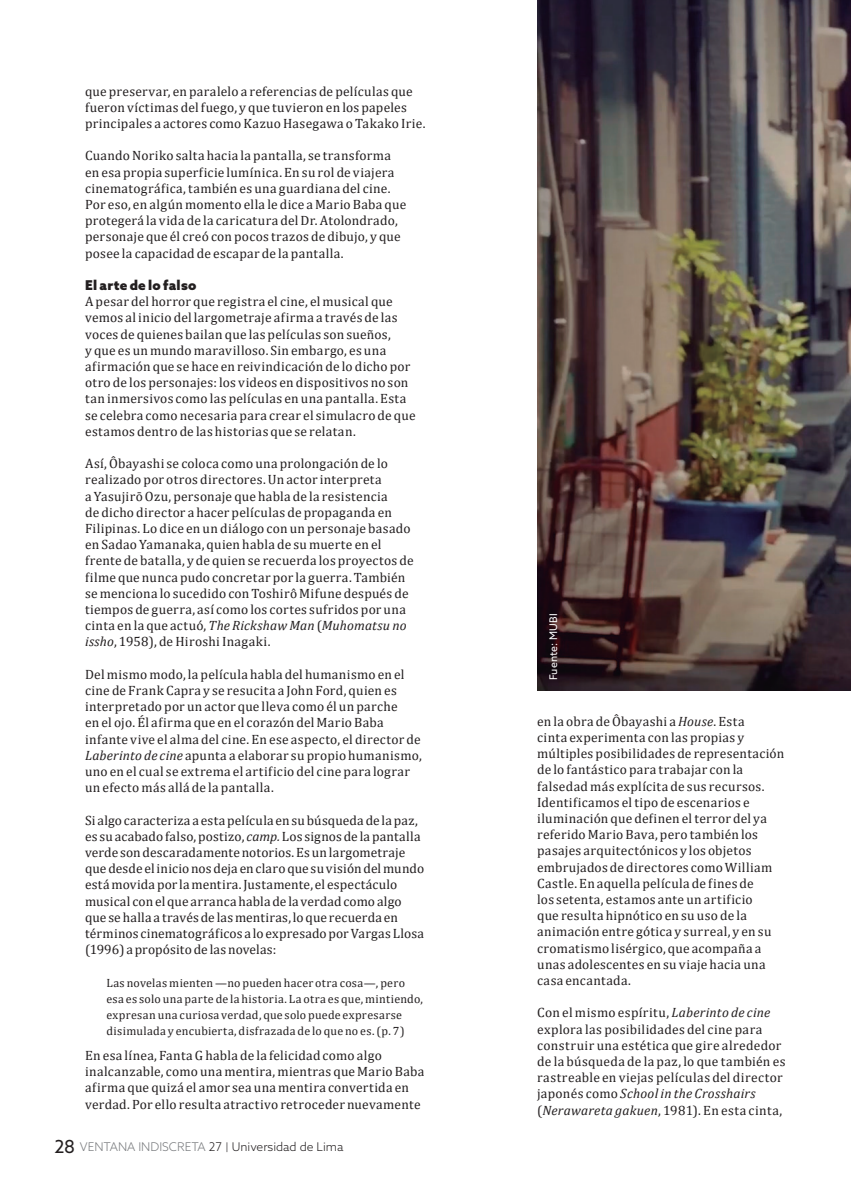
<style>
.page{position:relative;width:851px;height:1191px;background:#fff}
.page>*{position:absolute;margin:0;border:0;box-sizing:border-box;transform-origin:0 0}
._0_CUERPO_DE_TXT_nue{font:13.5px/16.2px "Cambria";letter-spacing:.02em;color:#231f20}
.intertitulo_nueva_ve{font:900 13.5px "Azo Sans";letter-spacing:.02em;color:#231f20}
.citas{font:12px/16.2px "Cambria";letter-spacing:.025em;color:#231f20}
.t1{font:300 12px "Azo Sans";color:#231f20}
.GORRO_NUEVA_VERSION{font:10.5px "Azo Sans";letter-spacing:.02em;color:#fff}
.s1{font-style:italic}
.s2{font-weight:400;font-size:18px}
.s3{color:#76787b}
.s4{font-size:9.6px}
</style>
<div class="page">
<img style="left:537px;top:0;width:313px;height:690px">
<p class="_0_CUERPO_DE_TXT_nue" style="left:85px;top:83px;width:342px">que preservar, en paralelo a referencias de películas que fueron víctimas del fuego, y que tuvieron en los papeles principales a actores como Kazuo Hasegawa o Takako Irie.</p>
<p class="_0_CUERPO_DE_TXT_nue" style="left:85px;top:148px;width:323px">Cuando Noriko salta hacia la pantalla, se transforma en esa propia superficie lumínica. En su rol de viajera cinematográfica, también es una guardiana del cine.<br>Por eso, en algún momento ella le dice a Mario Baba que protegerá la vida de la caricatura del Dr. Atolondrado, personaje que él creó con pocos trazos de dibujo, y que posee la capacidad de escapar de la pantalla.</p>
<p class="intertitulo_nueva_ve" style="left:85px;top:276px;width:113px">El arte de lo falso</p>
<p class="_0_CUERPO_DE_TXT_nue" style="left:85px;top:293px;width:332px">A pesar del horror que registra el cine, el musical que vemos al inicio del largometraje afirma a través de las voces de quienes bailan que las películas son sueños,<br>y que es un mundo maravilloso. Sin embargo, es una afirmación que se hace en reivindicación de lo dicho por otro de los personajes: los videos en dispositivos no son tan inmersivos como las películas en una pantalla. Esta se celebra como necesaria para crear el simulacro de que estamos dentro de las historias que se relatan.</p>
<p class="_0_CUERPO_DE_TXT_nue" style="left:85px;top:455px;width:330px">Así, Ôbayashi se coloca como una prolongación de lo realizado por otros directores. Un actor interpreta<br>a Yasujirō Ozu, personaje que habla de la resistencia<br>de dicho director a hacer películas de propaganda en Filipinas. Lo dice en un diálogo con un personaje basado en Sadao Yamanaka, quien habla de su muerte en el frente de batalla, y de quien se recuerda los proyectos de filme que nunca pudo concretar por la guerra. También se menciona lo sucedido con Toshirô Mifune después de tiempos de guerra, así como los cortes sufridos por una cinta en la que actuó, <span class="s1">The Rickshaw Man</span> (<span class="s1">Muhomatsu no issho</span>, 1958), de Hiroshi Inagaki.</p>
<p class="_0_CUERPO_DE_TXT_nue" style="left:85px;top:666px;width:338px">Del mismo modo, la película habla del humanismo en el cine de Frank Capra y se resucita a John Ford, quien es interpretado por un actor que lleva como él un parche<br>en el ojo. Él afirma que en el corazón del Mario Baba infante vive el alma del cine. En ese aspecto, el director de <span class="s1">Laberinto de cine</span> apunta a elaborar su propio humanismo, uno en el cual se extrema el artificio del cine para lograr un efecto más allá de la pantalla.</p>
<p class="_0_CUERPO_DE_TXT_nue" style="left:85px;top:812px;width:340px">Si algo caracteriza a esta película en su búsqueda de la paz, es su acabado falso, postizo, <span class="s1">camp.</span> Los signos de la pantalla verde son descaradamente notorios. Es un largometraje que desde el inicio nos deja en claro que su visión del mundo está movida por la mentira. Justamente, el espectáculo musical con el que arranca habla de la verdad como algo que se halla a través de las mentiras, lo que recuerda en términos cinematográficos a lo expresado por Vargas Llosa (1996) a propósito de las novelas:</p>
<p class="citas" style="left:106px;top:974px;width:318px">Las novelas mienten —no pueden hacer otra cosa—, pero esa es solo una parte de la historia. La otra es que, mintiendo, expresan una curiosa verdad, que solo puede expresarse disimulada y encubierta, disfrazada de lo que no es. (p. 7)</p>
<p class="_0_CUERPO_DE_TXT_nue" style="left:85px;top:1047px;width:341px">En esa línea, Fanta G habla de la felicidad como algo inalcanzable, como una mentira, mientras que Mario Baba afirma que quizá el amor sea una mentira convertida en verdad. Por ello resulta atractivo retroceder nuevamente</p>
<p class="t1" style="left:54px;top:1139px;width:290px"><span class="s2">28</span> <span class="s3">VENTANA INDISCRETA</span> 27 <span class="s4">|</span> Universidad de Lima</p>
<p class="GORRO_NUEVA_VERSION" style="left:546px;top:680px;width:68px;rotate:-90deg">Fuente: MUBI</p>
<p class="_0_CUERPO_DE_TXT_nue" style="left:537px;top:713px;width:249px">en la obra de Ôbayashi a <span class="s1">House</span>. Esta<br>cinta experimenta con las propias y múltiples posibilidades de representación de lo fantástico para trabajar con la falsedad más explícita de sus recursos.<br>Identificamos el tipo de escenarios e iluminación que definen el terror del ya referido Mario Bava, pero también los pasajes arquitectónicos y los objetos embrujados de directores como William Castle. En aquella película de fines de<br>los setenta, estamos ante un artificio<br>que resulta hipnótico en su uso de la animación entre gótica y surreal, y en su cromatismo lisérgico, que acompaña a unas adolescentes en su viaje hacia una casa encantada.</p>
<p class="_0_CUERPO_DE_TXT_nue" style="left:537px;top:1004px;width:250px">Con el mismo espíritu, <span class="s1">Laberinto de cine </span>explora las posibilidades del cine para construir una estética que gire alrededor de la búsqueda de la paz, lo que también es rastreable en viejas películas del director japonés como <span class="s1">School in the Crosshairs </span>(<span class="s1">Nerawareta gakuen</span>, 1981). En esta cinta,</p>
</div>
